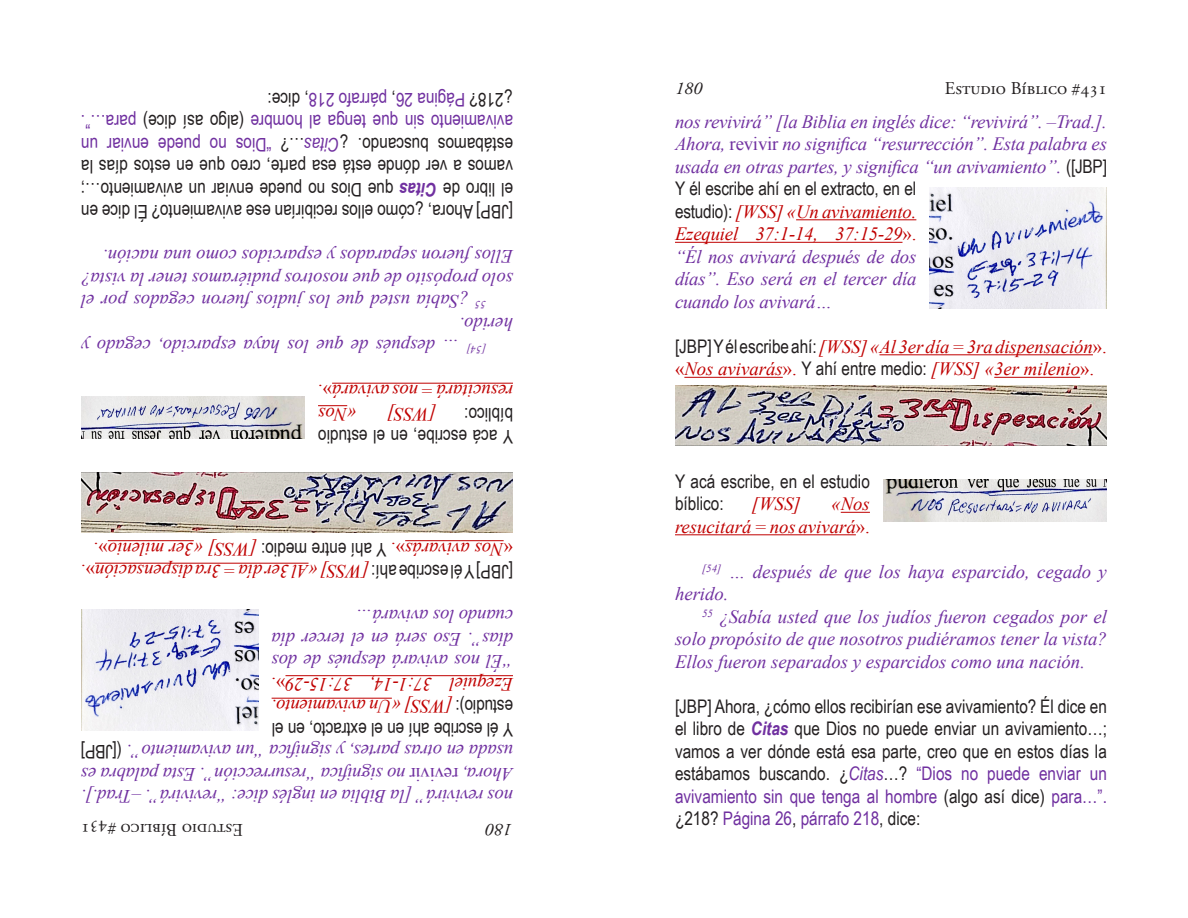
<style>
.page{position:relative;width:1188px;height:918px;background:#fff}
.page>*{position:absolute;margin:0;border:0;box-sizing:border-box;transform-origin:0 0}
.t1{font:italic 18.75px/22.5px "Times New Roman";letter-spacing:-.01em;color:#7030a0;text-align:justify}
.t2{font:18.75px/22.5px "Arial Narrow";color:#231f20;text-align:justify}
.t3{font:italic 18.75px/22.5px "Times New Roman";color:#c00000}
.t4{font:18.75px/22.5px "Arial Narrow";color:#7030a0}
.t5{font:18px "Adobe Garamond Pro";color:#231f20}
.t6{font:italic 18px "Adobe Garamond Pro";color:#231f20}
.s1{color:#231f20}
.s2{font-style:italic}
.s3{font-weight:700;font-style:italic;color:#7030a0}
.s4{font-style:normal}
.s5{font-family:"Arial Narrow";font-style:normal;color:#231f20}
.s6{color:#c00000}
.s7{font-style:normal;color:#c00000}
.s8{font-style:italic;color:#7030a0}
.s9{color:#7030a0}
</style>
<div class="page">
<hr style="left:272px;top:698px;width:120px;height:1px;background:#c00000">
<hr style="left:285px;top:675px;width:228px;height:1px;background:#c00000">
<hr style="left:95px;top:563px;width:214px;height:1px;background:#c00000">
<hr style="left:405px;top:540px;width:99px;height:1px;background:#c00000">
<hr style="left:108px;top:540px;width:86px;height:1px;background:#c00000">
<svg style="left:318px;top:405px;width:29px;height:1px"></svg>
<hr style="left:332px;top:383px;width:181px;height:1px;background:#c00000">
<img style="left:81px;top:609px;width:177px;height:121px">
<img style="left:81px;top:472px;width:432px;height:61px">
<img style="left:81px;top:397px;width:224px;height:41px">
<hr style="left:796px;top:220px;width:120px;height:1px;background:#c00000">
<hr style="left:675px;top:242px;width:228px;height:1px;background:#c00000">
<hr style="left:879px;top:355px;width:214px;height:1px;background:#c00000">
<hr style="left:684px;top:377px;width:99px;height:1px;background:#c00000">
<hr style="left:994px;top:377px;width:86px;height:1px;background:#c00000">
<svg style="left:841px;top:512px;width:29px;height:1px"></svg>
<hr style="left:675px;top:535px;width:181px;height:1px;background:#c00000">
<img style="left:930px;top:188px;width:177px;height:121px">
<img style="left:675px;top:385px;width:432px;height:61px">
<img style="left:883px;top:480px;width:224px;height:41px">
<p class="t4" style="left:513px;top:156px;width:434px;rotate:-180deg"><span class="s1">estábamos buscando. ¿</span><span class="s2">Citas</span><span class="s1">…?<br></span>avivamiento sin que tenga al hombre <span class="s1">(algo así dice)</span> para…”. <span class="s1">¿218?</span> Página 26<span class="s1">,</span> párrafo 218<span class="s1">, dice:</span></p>
<p class="t4" style="left:272px;top:156px;width:192px;rotate:-180deg">“Dios no puede enviar un</p>
<p class="t2" style="left:513px;top:224px;width:434px;rotate:-180deg">[JBP] Ahora, ¿cómo ellos recibirían ese avivamiento? Él dice en el libro de <span class="s3">Citas</span> que Dios no puede enviar un avivamiento…; vamos a ver dónde está esa parte, creo que en estos días la</p>
<p class="t1" style="left:513px;top:313px;width:434px;text-indent:27px;rotate:-180deg"><sup>55</sup> ¿Sabía usted que los judíos fueron cegados por el solo propósito de que nosotros pudiéramos tener la vista?<br>Ellos fueron separados y esparcidos como una nación.</p>
<p class="t1" style="left:513px;top:358px;width:433px;text-indent:27px;rotate:-180deg"><sup>[54]</sup> … después de que los haya esparcido, cegado y herido.</p>
<p class="t3" style="left:513px;top:403px;width:196px;rotate:-180deg">resucitará = nos avivará<span class="s4">».</span></p>
<p class="t3" style="left:357px;top:426px;width:40px;rotate:-180deg">«Nos</p>
<p class="t3" style="left:436px;top:426px;width:50px;rotate:-180deg">[WSS]</p>
<p class="t2" style="left:513px;top:426px;width:50px;rotate:-180deg">bíblico:</p>
<p class="t2" style="left:513px;top:449px;width:196px;rotate:-180deg">Y acá escribe, en el estudio</p>
<p class="t3" style="left:513px;top:583px;width:433px;rotate:-180deg"><span class="s5">[JBP] Y él escribe ahí:</span>[WSS] «Al 3er día = 3ra dispensación<span class="s4">». «</span>Nos avivarás<span class="s4">».</span> <span class="s5">Y ahí entre medio:</span> [WSS] «3er milenio<span class="s4">».</span></p>
<p class="t1" style="left:513px;top:718px;width:243px;rotate:-180deg"><span class="s5">estudio):</span> <span class="s6">[WSS] «Un avivamiento.<br>Ezequiel 37:1-14, 37:15-29</span><span class="s7">». </span>“Él nos avivará después de dos días”. Eso será en el tercer día cuando los avivará…</p>
<p class="t2" style="left:513px;top:741px;width:243px;rotate:-180deg">Y él escribe ahí en el extracto, en el</p>
<p class="t1" style="left:513px;top:808px;width:434px;rotate:-180deg">nos revivirá” [la Biblia en inglés dice: “revivirá”. –Trad.].<br>Ahora, <span class="s4">revivir</span> no significa “resurrección”. Esta palabra es usada en otras partes, y significa “un avivamiento”. <span class="s5">([JBP]</span></p>
<p class="t5" style="left:243px;top:840px;width:164px;rotate:-180deg">Estudio Bíblico #431</p>
<p class="t6" style="left:513px;top:840px;width:28px;rotate:-180deg">180</p>
<p class="t6" style="left:675px;top:78px;width:28px">180</p>
<p class="t5" style="left:945px;top:78px;width:164px">Estudio Bíblico #431</p>
<p class="t1" style="left:675px;top:110px;width:434px">nos revivirá” [la Biblia en inglés dice: “revivirá”. –Trad.].<br>Ahora, <span class="s4">revivir</span> no significa “resurrección”. Esta palabra es usada en otras partes, y significa “un avivamiento”. <span class="s5">([JBP]</span></p>
<p class="t2" style="left:675px;top:177px;width:243px">Y él escribe ahí en el extracto, en el</p>
<p class="t1" style="left:675px;top:200px;width:243px"><span class="s5">estudio):</span> <span class="s6">[WSS] «Un avivamiento.<br>Ezequiel 37:1-14, 37:15-29</span><span class="s7">». </span>“Él nos avivará después de dos días”. Eso será en el tercer día cuando los avivará…</p>
<p class="t3" style="left:675px;top:335px;width:433px"><span class="s5">[JBP] Y él escribe ahí:</span> [WSS] «Al 3er día = 3ra dispensación<span class="s4">». «</span>Nos avivarás<span class="s4">».</span> <span class="s5">Y ahí entre medio:</span> [WSS] «3er milenio<span class="s4">».</span></p>
<p class="t2" style="left:675px;top:469px;width:196px">Y acá escribe, en el estudio bíblico:</p>
<p class="t3" style="left:752px;top:492px;width:50px">[WSS]</p>
<p class="t3" style="left:675px;top:492px;width:196px;text-align:right">«Nos<br>resucitará = nos avivará<span class="s4">».</span></p>
<p class="t1" style="left:675px;top:560px;width:433px;text-indent:27px"><sup>[54]</sup> … después de que los haya esparcido, cegado y herido.</p>
<p class="t1" style="left:675px;top:605px;width:434px;text-indent:27px"><sup>55</sup> ¿Sabía usted que los judíos fueron cegados por el solo propósito de que nosotros pudiéramos tener la vista?<br>Ellos fueron separados y esparcidos como una nación.</p>
<p class="t2" style="left:675px;top:694px;width:434px">[JBP] Ahora, ¿cómo ellos recibirían ese avivamiento? Él dice en el libro de <span class="s3">Citas</span> que Dios no puede enviar un avivamiento…; vamos a ver dónde está esa parte, creo que en estos días la estábamos buscando. ¿<span class="s8">Citas</span>…? <span class="s9">“Dios no puede enviar un avivamiento sin que tenga al hombre</span> (algo así dice) <span class="s9">para…”. </span>¿218? <span class="s9">Página 26</span>, <span class="s9">párrafo 218</span>, dice:</p>
</div>
